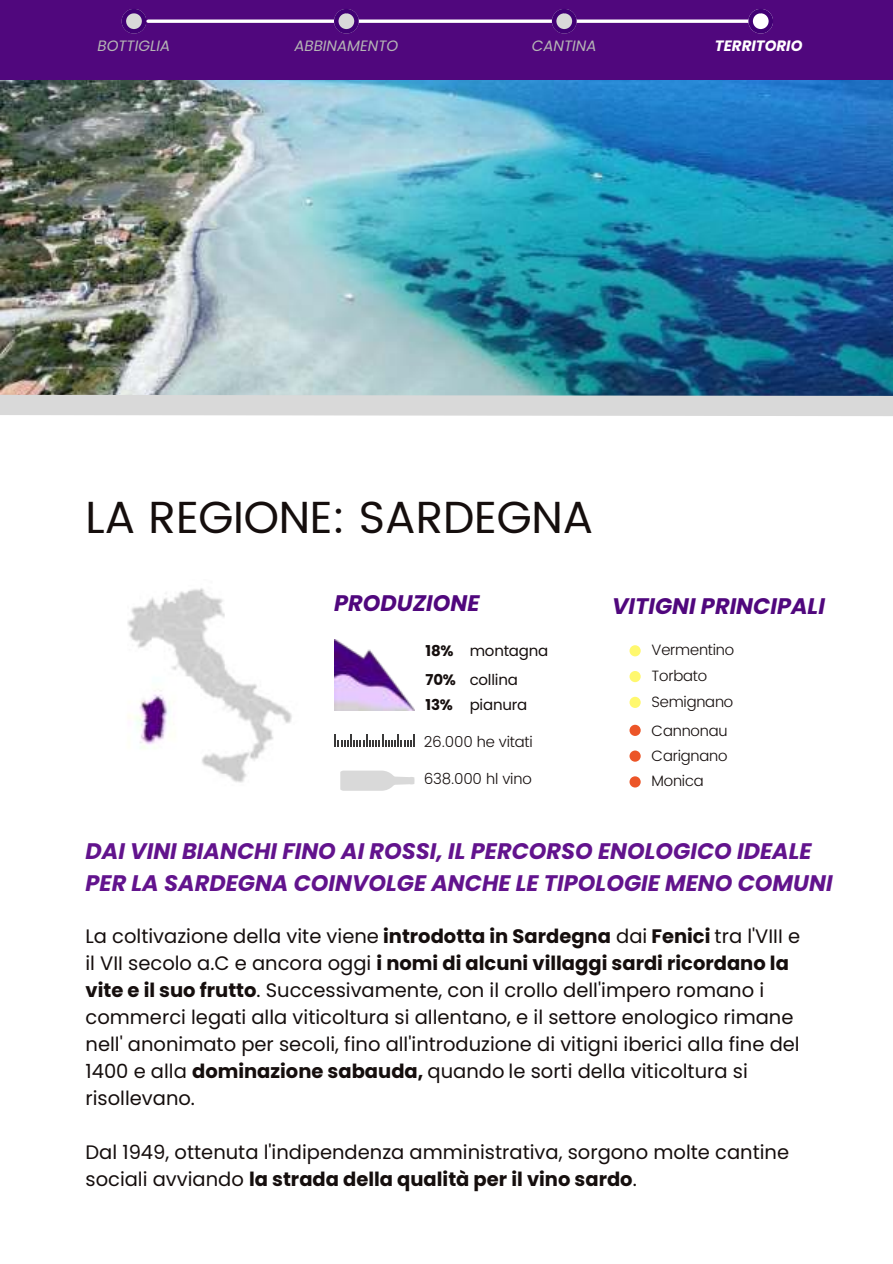
<style>
.page{position:relative;width:893px;height:1264px;background:#fff}
.page>*{position:absolute;margin:0;border:0;box-sizing:border-box;transform-origin:0 0}
.t1{font:45px "Poppins";letter-spacing:-.005em;color:#150e0d}
.t2{font:italic 700 22.5px/31.5px "Poppins";color:#62138d}
.t3{font:italic 700 22.5px "Poppins";color:#50077d}
.t4{font:19.5px/27px "Poppins";color:#150e0d}
.t5{font:300 15px/25.8px "Poppins";letter-spacing:-.015em;color:#150e0d}
.t6{font:15px/28.3px "Poppins";letter-spacing:-.015em;color:#150e0d}
.t7{font:italic 15px "Poppins";color:#b5b5b5}
.t8{font:italic 700 15px "Poppins";color:#fff}
.s1{font-weight:700}
</style>
<div class="page">
<img style="left:334px;top:639px;width:80px;height:71px">
<svg style="left:334px;top:734px;width:80px;height:12px"></svg>
<svg style="left:340px;top:770px;width:74px;height:20px"></svg>
<img style="left:127px;top:588px;width:165px;height:195px">
<div style="left:629px;top:645px;width:11px;height:11px;background:#fff86e;border-radius:50%"></div>
<div style="left:629px;top:671px;width:11px;height:11px;background:#fff86e;border-radius:50%"></div>
<div style="left:629px;top:696px;width:11px;height:12px;background:#fff86e;border-radius:50%"></div>
<div style="left:629px;top:724px;width:11px;height:12px;background:#ec5528;border-radius:50%"></div>
<div style="left:629px;top:750px;width:11px;height:11px;background:#ec5528;border-radius:50%"></div>
<div style="left:629px;top:776px;width:11px;height:11px;background:#ec5528;border-radius:50%"></div>
<img style="left:0;top:80px;width:892px;height:304px">
<div style="left:0;top:0;width:892px;height:80px;background:#50077d"></div>
<svg style="left:122px;top:9px;width:24px;height:25px"></svg>
<svg style="left:148px;top:19px;width:600px;height:4px;background:#e3d7ea"></svg>
<svg style="left:334px;top:9px;width:25px;height:25px"></svg>
<svg style="left:552px;top:9px;width:24px;height:25px"></svg>
<svg style="left:748px;top:9px;width:25px;height:25px"></svg>
<svg style="left:0;top:384px;width:892px;height:32px;background:#b4bfc3"></svg>
<p class="t7" style="left:98px;top:37px;width:74px">BOTTIGLIA</p>
<p class="t7" style="left:294px;top:37px;width:105px">ABBINAMENTO</p>
<p class="t7" style="left:532px;top:37px;width:66px">CANTINA</p>
<p class="t8" style="left:715px;top:37px;width:89px">TERRITORIO</p>
<h1 class="t1" style="left:85px;top:484px;width:509px">LA REGIONE: SARDEGNA</h1>
<p class="t3" style="left:334px;top:590px;width:147px">PRODUZIONE</p>
<p class="t6" style="left:425px;top:637px;width:124px"><span class="s1">18%</span> montagna<br><span class="s1">70%</span> collina</p>
<p class="t6" style="left:425px;top:690px;width:103px"><span class="s1">13%</span> pianura</p>
<p class="t5" style="left:424px;top:729px;width:110px">26.000 he vitati</p>
<p class="t5" style="left:424px;top:766px;width:109px">638.000 hl vino</p>
<p class="t3" style="left:612px;top:593px;width:214px">VITIGNI PRINCIPALI</p>
<p class="t5" style="left:651px;top:637px;width:84px">Vermentino<br>Torbato<br>Semignano</p>
<p class="t5" style="left:651px;top:719px;width:77px;line-height:24.3px">Cannonau<br>Carignano</p>
<p class="t5" style="left:651px;top:768px;width:54px">Monica</p>
<p class="t2" style="left:85px;top:835px;width:748px">DAI VINI BIANCHI FINO AI ROSSI, IL PERCORSO ENOLOGICO IDEALE<br>PER LA SARDEGNA COINVOLGE ANCHE LE TIPOLOGIE MENO COMUNI</p>
<p class="t4" style="left:85px;top:923px;width:716px">La coltivazione della vite viene <span class="s1">introdotta in Sardegna</span> dai <span class="s1">Fenici</span> tra l'VIII e il VII secolo a.C e ancora oggi <span class="s1">i nomi di alcuni villaggi sardi ricordano la vite e il suo frutto</span>. Successivamente, con il crollo dell'impero romano i commerci legati alla viticoltura si allentano, e il settore enologico rimane nell' anonimato per secoli, fino all'introduzione di vitigni iberici alla fine del 1400 e alla <span class="s1">dominazione sabauda,</span> quando le sorti della viticoltura si risollevano.</p>
<p class="t4" style="left:85px;top:1138px;width:705px">Dal 1949, ottenuta l'indipendenza amministrativa, sorgono molte cantine sociali avviando <span class="s1">la strada della qualità per il vino sardo</span>.</p>
</div>
